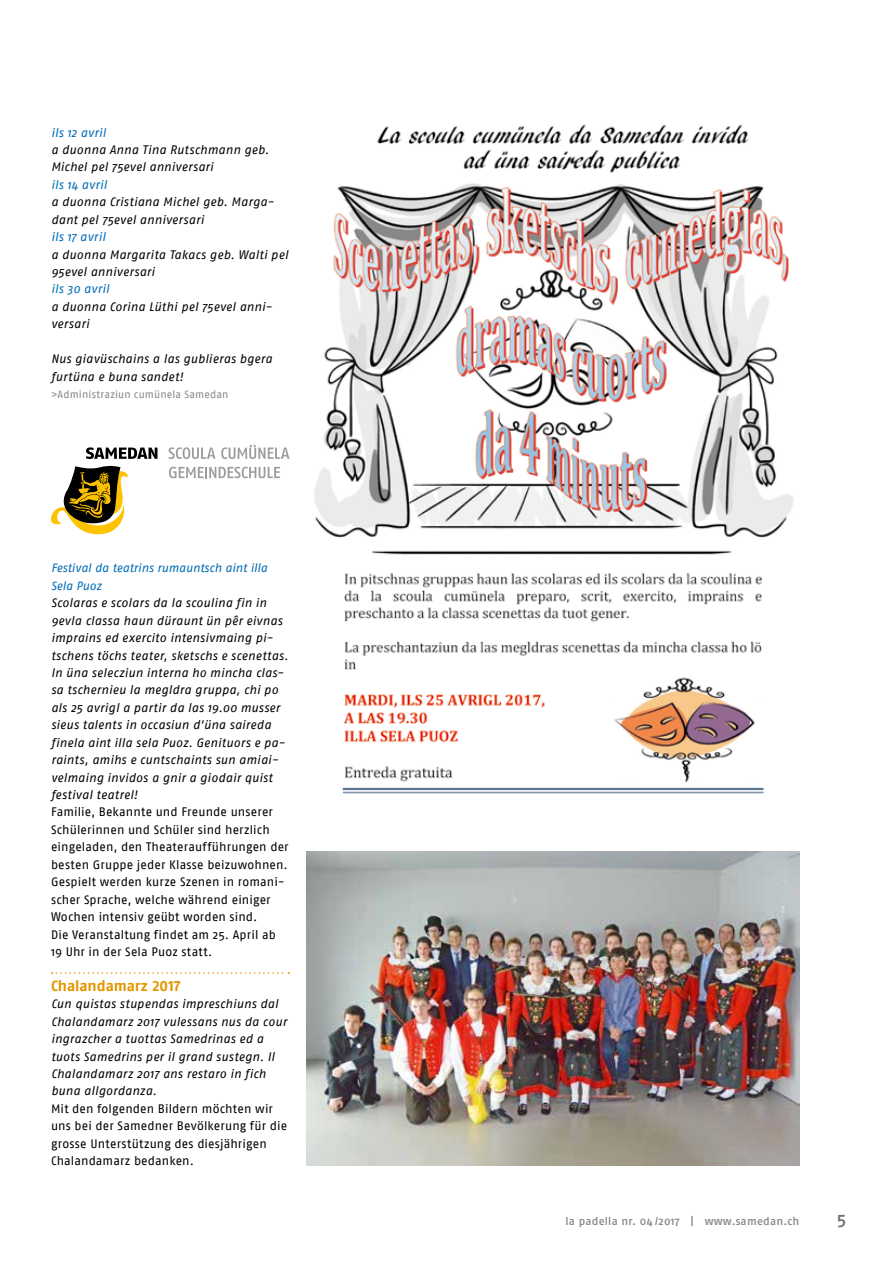
<style>
.page{position:relative;width:893px;height:1263px;background:#fff}
.page>*{position:absolute;margin:0;border:0;box-sizing:border-box;transform-origin:0 0}
.t1{font:18px "Fago No Med";color:#6e6e6e}
.t2{font:700 15px "Fago No Lf";letter-spacing:-.005em;color:#e39600}
.t3{font:italic 12.3px/17.4px "Fago No";letter-spacing:.015em;color:#000}
.t4{font:12.3px/17.4px "Fago No";letter-spacing:.01em;color:#000}
.t5{font:italic 12.3px "Fago No";letter-spacing:.02em;color:#006bb6}
.t6{font:italic 12px/17.4px "Fago No";color:#006bb6}
.t7{font:11.25px "Fago No Med";letter-spacing:.02em;color:#868786}
.t8{font:10.5px "Fago No";letter-spacing:.015em;color:#868786}
</style>
<div class="page">
<svg style="left:52px;top:972px;width:237px;height:2px"></svg>
<svg style="left:51px;top:447px;width:106px;height:87px"></svg>
<svg style="left:169px;top:447px;width:46px;height:12px"></svg>
<svg style="left:221px;top:445px;width:68px;height:14px"></svg>
<svg style="left:169px;top:467px;width:111px;height:11px"></svg>
<img style="left:314px;top:124px;width:480px;height:670px">
<img style="left:306px;top:851px;width:493px;height:314px">
<p class="t5" style="left:51px;top:125px;width:56px">ils 12 avril</p>
<p class="t3" style="left:51px;top:141px;width:220px">a duonna Anna Tina Rutschmann geb.<br>Michel pel 75evel anniversari</p>
<p class="t5" style="left:51px;top:178px;width:58px">ils 14 avril</p>
<p class="t3" style="left:51px;top:193px;width:224px">a duonna Cristiana Michel geb. Marga&shy;dant pel 75evel anniversari</p>
<p class="t5" style="left:51px;top:230px;width:56px">ils 17 avril</p>
<p class="t3" style="left:51px;top:245px;width:239px">a duonna Margarita Takacs geb. Walti pel<br>95evel anniversari</p>
<p class="t5" style="left:51px;top:282px;width:60px">ils 30 avril</p>
<p class="t3" style="left:51px;top:298px;width:222px">a duonna Corina Lüthi pel 75evel anni&shy;versari</p>
<p class="t3" style="left:51px;top:350px;width:223px">Nus giavüschains a las gublieras bgera furtüna e buna sandet!</p>
<p class="t8" style="left:51px;top:388px;width:179px">&gt;Administraziun cumünela Samedan</p>
<p class="t6" style="left:51px;top:559px;width:218px">Festival da teatrins rumauntsch aint illa<br>Sela Puoz</p>
<p class="t3" style="left:51px;top:594px;width:239px">Scolaras e scolars da la scoulina fin in 9evla classa haun düraunt ün pêr eivnas imprains ed exercito intensivmaing pi&shy;tschens töchs teater, sketschs e scenettas.<br>In üna selecziun interna ho mincha clas&shy;sa tschernieu la megldra gruppa, chi po als 25 avrigl a partir da las 19.00 musser sieus talents in occasiun d’üna saireda finela aint illa sela Puoz. Genituors e pa&shy;raints, amihs e cuntschaints sun amiai&shy;velmaing invidos a gnir a giodair quist festival teatrel!</p>
<p class="t4" style="left:51px;top:803px;width:239px">Familie, Bekannte und Freunde unserer Schülerinnen und Schüler sind herzlich eingeladen, den Theateraufführungen der besten Gruppe jeder Klasse beizuwohnen.<br>Gespielt werden kurze Szenen in romani&shy;scher Sprache, welche während einiger Wochen intensiv geübt worden sind.<br>Die Veranstaltung findet am 25. April ab 19 Uhr in der Sela Puoz statt.</p>
<p class="t2" style="left:51px;top:977px;width:131px">Chalandamarz 2017</p>
<p class="t3" style="left:51px;top:995px;width:237px">Cun quistas stupendas impreschiuns dal Chalandamarz 2017 vulessans nus da cour ingrazcher a tuottas Samedrinas ed a tuots Samedrins per il grand sustegn. Il Chalandamarz 2017 ans restaro in fich buna allgordanza.</p>
<p class="t4" style="left:51px;top:1100px;width:238px">Mit den folgenden Bildern möchten wir uns bei der Samedner Bevölkerung für die grosse Unterstützung des diesjährigen Chalandamarz bedanken.</p>
<p class="t7" style="left:565px;top:1214px;width:235px">la padella nr. 04 /2017 | www.samedan.ch</p>
<h1 class="t1" style="left:837px;top:1208px;width:11px">5</h1>
</div>
